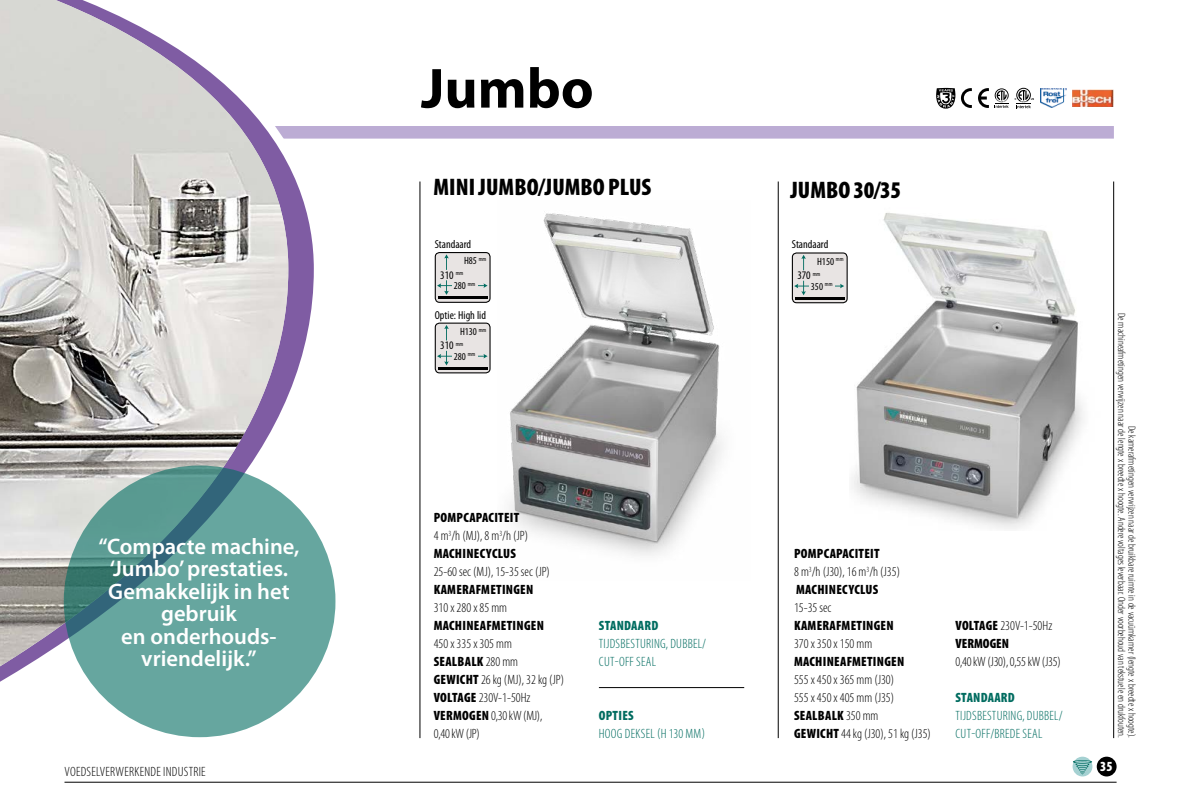
<style>
.page{position:relative;width:1178px;height:808px;background:#fff}
.page>*{position:absolute;margin:0;border:0;box-sizing:border-box;transform-origin:0 0}
.t1{font:700 57px "Myriad Pro";color:#000}
.t2{font:900 condensed 24px "Myriad Pro";color:#000}
.t3{font:600 22.5px/22.5px "Myriad Pro";color:#fff;text-align:center}
.t4{font:900 condensed 13.95px "Myriad Pro";color:#fff}
.t5{font:300 condensed 13.5px/18px "Myriad Pro";color:#000}
.t6{font:900 condensed 13.5px/18px "Myriad Pro";letter-spacing:.02em;color:#000}
.t7{font:300 condensed 13.5px/18px "Myriad Pro";letter-spacing:.02em;color:#006c60}
.t8{font:300 condensed 13.5px "Myriad Pro";letter-spacing:.02em;color:#000}
.t9{font:900 condensed 13.5px/18px "Myriad Pro";color:#000}
.t10{font:900 condensed 13.5px "Myriad Pro";letter-spacing:.02em;color:#006c60}
.t11{font:300 condensed 13.5px "Myriad Pro";letter-spacing:-.02em;color:#000}
.t12{font:condensed 11.55px "Myriad Pro";color:#000}
.t13{font:300 condensed 10.5px/10.5px "Myriad Pro";color:#000;text-align:right}
.t14{font:condensed 10.5px "Myriad Pro";color:#000}
.s1{font-weight:300}
.s2{font-weight:900}
</style>
<div class="page">
<hr style="left:64px;top:782px;width:1052px;height:1px;background:#000">
<div style="left:1097px;top:757px;width:19px;height:19px;background:#000;border-radius:50%"></div>
<div style="left:1072px;top:757px;width:20px;height:19px;background:#a5d1d2;border-radius:50%"></div>
<svg style="left:1073px;top:760px;width:19px;height:4px"></svg>
<svg style="left:1075px;top:761px;width:15px;height:14px"></svg>
<img style="left:852px;top:213px;width:231px;height:316px">
<img style="left:509px;top:211px;width:214px;height:345px">
<div style="left:62px;top:126px;width:1052px;height:13px;background:#bcacd4"></div>
<hr style="left:420px;top:181px;width:1px;height:557px;background:#000">
<hr style="left:1113px;top:181px;width:1px;height:557px;background:#000">
<hr style="left:778px;top:181px;width:1px;height:557px;background:#000">
<div style="left:435px;top:253px;width:55px;height:49px;background:#e8e4e3;border-radius:4px"></div>
<div style="left:435px;top:252px;width:55px;height:51px;border:1px solid #000;border-radius:4px"></div>
<div style="left:435px;top:323px;width:55px;height:50px;background:#e8e4e3;border-radius:4px"></div>
<div style="left:435px;top:323px;width:55px;height:50px;border:1px solid #000;border-radius:4px"></div>
<div style="left:792px;top:253px;width:55px;height:50px;background:#e8e4e3;border-radius:4px"></div>
<div style="left:792px;top:252px;width:56px;height:51px;border:1px solid #000;border-radius:4px"></div>
<hr style="left:438px;top:297px;width:49px;height:2px;background:#000">
<hr style="left:438px;top:367px;width:49px;height:2px;background:#000">
<hr style="left:795px;top:297px;width:49px;height:2px;background:#000">
<svg style="left:444px;top:254px;width:5px;height:16px"></svg>
<svg style="left:444px;top:325px;width:5px;height:15px"></svg>
<svg style="left:801px;top:255px;width:5px;height:15px"></svg>
<svg style="left:437px;top:280px;width:15px;height:15px"></svg>
<svg style="left:437px;top:351px;width:15px;height:14px"></svg>
<svg style="left:794px;top:281px;width:15px;height:14px"></svg>
<svg style="left:478px;top:283px;width:10px;height:5px"></svg>
<svg style="left:478px;top:354px;width:10px;height:4px"></svg>
<svg style="left:835px;top:284px;width:9px;height:4px"></svg>
<svg style="left:288px;top:138px;width:39px;height:645px"></svg>
<img style="left:0;top:0;width:288px;height:666px">
<svg style="left:64px;top:465px;width:271px;height:272px;background:#5f9e98"></svg>
<svg style="left:936px;top:88px;width:19px;height:21px"></svg>
<svg style="left:961px;top:88px;width:11px;height:20px"></svg>
<svg style="left:978px;top:88px;width:11px;height:20px"></svg>
<svg style="left:1015px;top:88px;width:19px;height:20px"></svg>
<svg style="left:995px;top:88px;width:14px;height:20px"></svg>
<img style="left:1040px;top:88px;width:26px;height:20px">
<img style="left:1072px;top:90px;width:41px;height:17px">
<hr style="left:599px;top:687px;width:145px;height:1px;background:#000">
<h3 class="t3" style="left:98px;top:535px;width:202px">“Compacte machine, ‘Jumbo’ prestaties.<br>Gemakkelijk in het gebruik<br>en onderhouds&shy;vriendelijk.”</h3>
<p class="t8" style="left:64px;top:765px;width:143px">VOEDSELVERWERKENDE INDUSTRIE</p>
<h1 class="t1" style="left:421px;top:56px;width:174px">Jumbo</h1>
<h2 class="t2" style="left:433px;top:173px;width:219px">MINI JUMBO/JUMBO PLUS</h2>
<p class="t12" style="left:435px;top:238px;width:38px">Standaard</p>
<p class="t14" style="left:464px;top:255px;width:24px">H85 <sup>mm</sup></p>
<p class="t12" style="left:440px;top:269px;width:24px">310 <sup>mm</sup></p>
<p class="t14" style="left:454px;top:280px;width:23px">280 <sup>mm</sup></p>
<p class="t12" style="left:435px;top:309px;width:53px">Optie: High lid</p>
<p class="t14" style="left:460px;top:326px;width:28px">H130 <sup>mm</sup></p>
<p class="t12" style="left:440px;top:339px;width:24px">310 <sup>mm</sup></p>
<p class="t14" style="left:454px;top:351px;width:23px">280 <sup>mm</sup></p>
<p class="t6" style="left:434px;top:509px;width:96px">POMPCAPACITEIT<br><span class="s1">4 m</span><sup>3</sup><span class="s1">/h (MJ), 8 m</span><sup>3</sup><span class="s1">/h (JP)<br></span>MACHINECYCLUS</p>
<p class="t5" style="left:434px;top:563px;width:118px">25-60 sec (MJ), 15-35 sec (JP)</p>
<p class="t6" style="left:434px;top:581px;width:101px">KAMERAFMETINGEN</p>
<p class="t5" style="left:434px;top:599px;width:75px">310 x 280 x 85 mm</p>
<p class="t6" style="left:434px;top:617px;width:112px">MACHINEAFMETINGEN</p>
<p class="t5" style="left:434px;top:635px;width:132px">450 x 335 x 305 mm<br><span class="s2">SEALBALK</span> 280 mm<br><span class="s2">GEWICHT</span> 26 kg (MJ), 32 kg (JP)<br><span class="s2">VOLTAGE</span> 230V-1-50Hz<br><span class="s2">VERMOGEN</span> 0,30 kW (MJ),<br>0,40 kW (JP)</p>
<p class="t10" style="left:599px;top:618px;width:61px">STANDAARD</p>
<p class="t7" style="left:599px;top:635px;width:109px">TIJDSBESTURING, DUBBEL/<br>CUT-OFF SEAL</p>
<p class="t10" style="left:599px;top:708px;width:36px">OPTIES</p>
<p class="t7" style="left:599px;top:725px;width:108px">HOOG DEKSEL (H 130 MM)</p>
<h2 class="t2" style="left:790px;top:177px;width:112px">JUMBO 30/35</h2>
<p class="t12" style="left:792px;top:238px;width:38px">Standaard</p>
<p class="t14" style="left:817px;top:256px;width:28px">H150 <sup>mm</sup></p>
<p class="t12" style="left:797px;top:269px;width:24px">370 <sup>mm</sup></p>
<p class="t14" style="left:811px;top:281px;width:23px">350 <sup>mm</sup></p>
<p class="t6" style="left:794px;top:545px;width:107px">POMPCAPACITEIT<br><span class="s1">8 m</span><sup>3</sup><span class="s1">/h (J30), 16 m</span><sup>3</sup><span class="s1">/h (J35)<br></span>MACHINECYCLUS</p>
<p class="t5" style="left:794px;top:599px;width:39px">15-35 sec</p>
<p class="t6" style="left:794px;top:617px;width:101px">KAMERAFMETINGEN</p>
<p class="t5" style="left:794px;top:635px;width:80px">370 x 350 x 150 mm</p>
<p class="t6" style="left:794px;top:653px;width:112px">MACHINEAFMETINGEN</p>
<p class="t5" style="left:794px;top:671px;width:138px">555 x 450 x 365 mm (J30)<br>555 x 450 x 405 mm (J35)<br><span class="s2">SEALBALK</span> 350 mm<br><span class="s2">GEWICHT</span> 44 kg (J30), 51 kg (J35)</p>
<p class="t9" style="left:955px;top:617px;width:98px">VOLTAGE <span class="s1">230V-1-50Hz<br></span>VERMOGEN</p>
<p class="t11" style="left:955px;top:654px;width:107px">0,40 kW (J30), 0,55 kW (J35)</p>
<p class="t10" style="left:955px;top:690px;width:61px">STANDAARD</p>
<p class="t7" style="left:955px;top:707px;width:109px">TIJDSBESTURING, DUBBEL/<br>CUT-OFF/BREDE SEAL</p>
<p class="t13" style="left:1137px;top:313px;width:427px;rotate:90deg">De kamerafmetingen verwijzen naar de bruikbare ruimte in de vacuümkamer (lengte x breedte x hoogte).<br>De machineafmetingen verwijzen naar de lengte x breedte x hoogte. Andere voltages leverbaar. Onder voorbehoud van tekstuele en drukfouten.</p>
<p class="t4" style="left:1100px;top:758px;width:14px">35</p>
</div>
